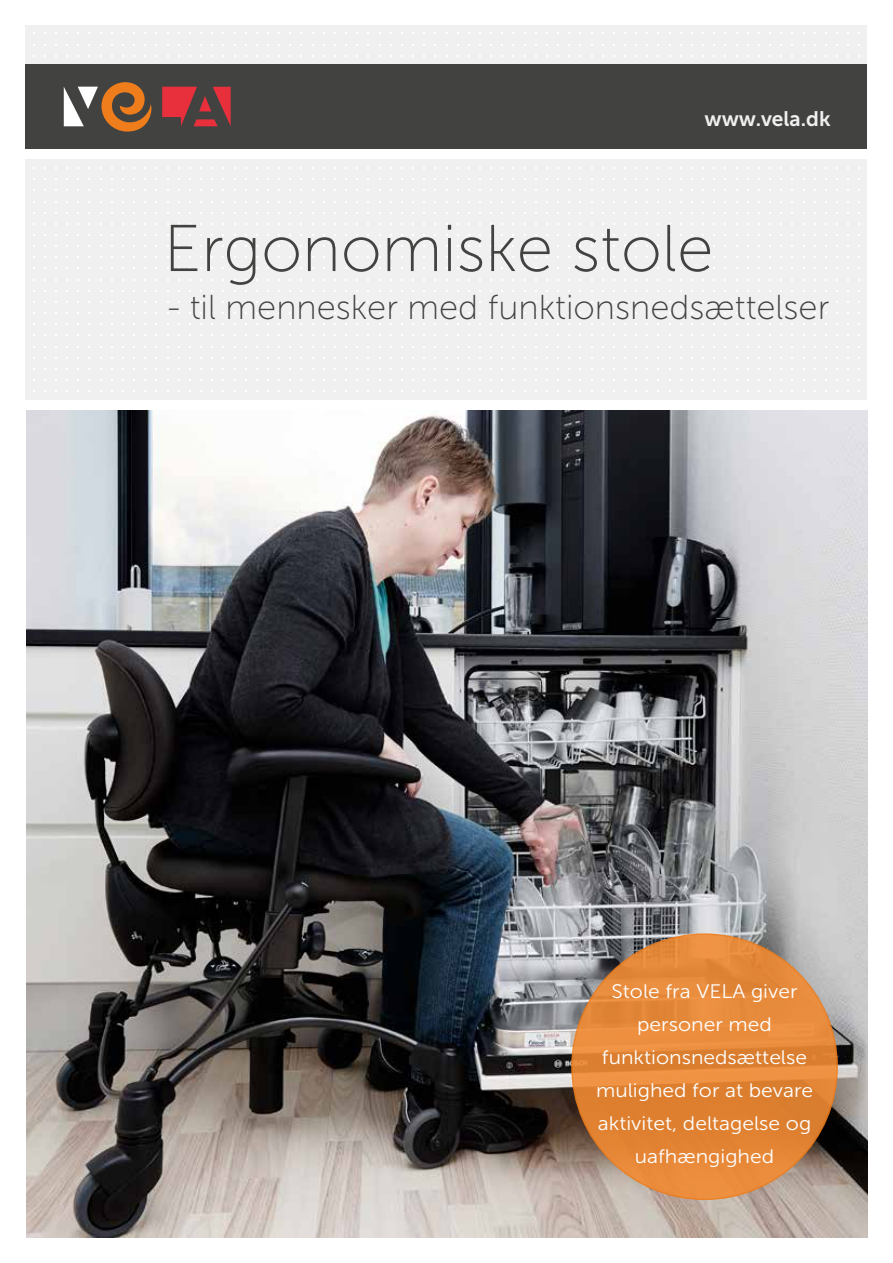
<style>
.page{position:relative;width:893px;height:1263px;background:#fff}
.page>*{position:absolute;margin:0;border:0;box-sizing:border-box;transform-origin:0 0}
.t1{font:66px "Museo Sans 100";color:#424241}
.t2{font:34.5px "Museo Sans 100";color:#424241}
.t3{font:21px "Museo Sans 700";color:#f0f0f0}
.t4{font:19.5px/33px "Museo Sans 300";color:#fff;text-align:center;scale:1.08 1}
</style>
<div class="page">
<div style="left:26px;top:159px;width:841px;height:241px;background:#f0f0f0"></div>
<img style="left:26px;top:410px;width:841px;height:827px">
<div style="left:26px;top:64px;width:841px;height:85px;background:#424241"></div>
<svg style="left:197px;top:87px;width:34px;height:39px"></svg>
<svg style="left:64px;top:87px;width:34px;height:39px"></svg>
<svg style="left:162px;top:87px;width:35px;height:39px"></svg>
<svg style="left:101px;top:82px;width:51px;height:50px"></svg>
<div style="left:572px;top:934px;width:265px;height:265px;background:linear-gradient(to right,#e58738,#e38637);border-radius:50%"></div>
<div style="left:26px;top:26px;width:841px;height:38px;background:#f0f0f0"></div>
<p class="t3" style="left:704px;top:107px;width:128px">www.vela.dk</p>
<h1 class="t1" style="left:164px;top:213px;width:551px">Ergonomiske stole</h1>
<h2 class="t2" style="left:168px;top:289px;width:663px">- til mennesker med funktionsnedsættelser</h2>
<p class="t4" style="left:596px;top:975px;width:202px">Stole fra VELA giver personer med funktionsnedsættelse mulighed for at bevare aktivitet, deltagelse og uafhængighed</p>
</div>
